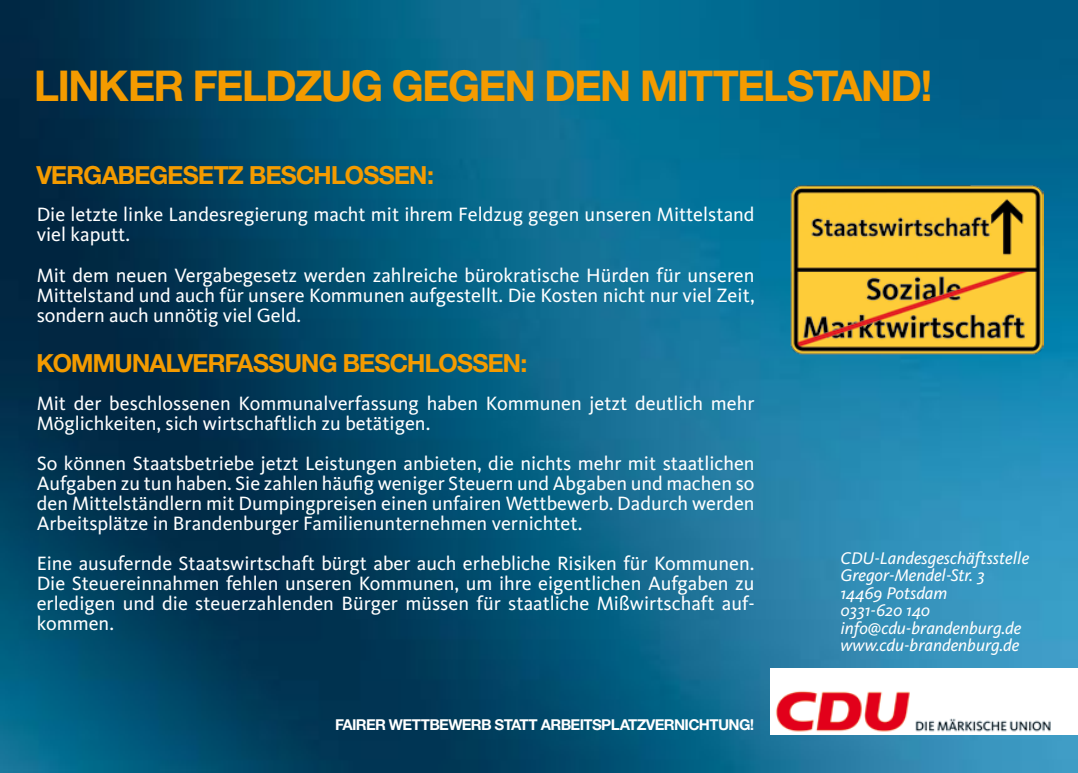
<style>
.page{position:relative;width:1078px;height:773px;background:#fff}
.page>*{position:absolute;margin:0;border:0;box-sizing:border-box;transform-origin:0 0}
.t1{font:700 42.5px "CDU Helvetica";color:#f49b00}
.t2{font:700 25px "CDU Helvetica";color:#f49b00}
.t3{font:20px/20px "CDU Kievit";color:#fff;text-align:justify}
.t4{font:italic 17.5px/17.5px "CDU Kievit";color:#fefefe}
.t5{font:700 15px "CDU Helvetica";color:#fff}
</style>
<div class="page">
<img style="left:0;top:0;width:1077px;height:772px">
<img style="left:770px;top:668px;width:307px;height:66px">
<img style="left:790px;top:185px;width:253px;height:169px">
<h1 class="t1" style="left:35px;top:60px;width:898px">LINKER FELDZUG GEGEN DEN MITTELSTAND!</h1>
<p class="t2" style="left:37px;top:159px;width:398px">VERGABEGESETZ BESCHLOSSEN:</p>
<p class="t3" style="left:37px;top:205px;width:719px">Die letzte linke Landesregierung macht mit ihrem Feldzug gegen unseren Mittelstand viel kaputt.</p>
<p class="t3" style="left:37px;top:265px;width:719px">Mit dem neuen Vergabegesetz werden zahlreiche bürokratische Hürden für unseren Mittelstand und auch für unsere Kommunen aufgestellt. Die Kosten nicht nur viel Zeit, sondern auch unnötig viel Geld.</p>
<p class="t2" style="left:37px;top:348px;width:492px">KOMM UNALVERFASSUNG BESCHLOSSEN:</p>
<p class="t3" style="left:37px;top:393px;width:719px">Mit der beschlossenen Kommunalverfassung haben Kommunen jetzt deutlich mehr<br>Möglichkeiten, sich wirtschaftlich zu betätigen.</p>
<p class="t3" style="left:37px;top:453px;width:719px">So können Staatsbetriebe jetzt Leistungen anbieten, die nichts mehr mit staatlichen Aufgaben zu tun haben. Sie zahlen häufig weniger Steuern und Abgaben und machen so den Mittelständlern mit Dumpingpreisen einen unfairen Wettbewerb. Dadurch werden Arbeitsplätze in Brandenburger Familienunternehmen vernichtet.</p>
<p class="t3" style="left:37px;top:553px;width:719px">Eine ausufernde Staatswirtschaft bürgt aber auch erhebliche Risiken für Kommunen.<br>Die Steuereinnahmen fehlen unseren Kommunen, um ihre eigentlichen Aufgaben zu erledigen und die steuerzahlenden Bürger müssen für staatliche Mißwirtschaft auf&shy;kommen.</p>
<p class="t5" style="left:335px;top:715px;width:420px">FAIRER WETTBEWERB STATT ARBEITSPLATZVERNICHTUNG!</p>
<p class="t4" style="left:840px;top:549px;width:190px">CDU-Landesgeschäftsstelle<br>Gregor-Mendel-Str. 3<br>14469 Potsdam<br>0331-620 140 info@cdu-brandenburg.de www.cdu-brandenburg.de</p>
</div>
